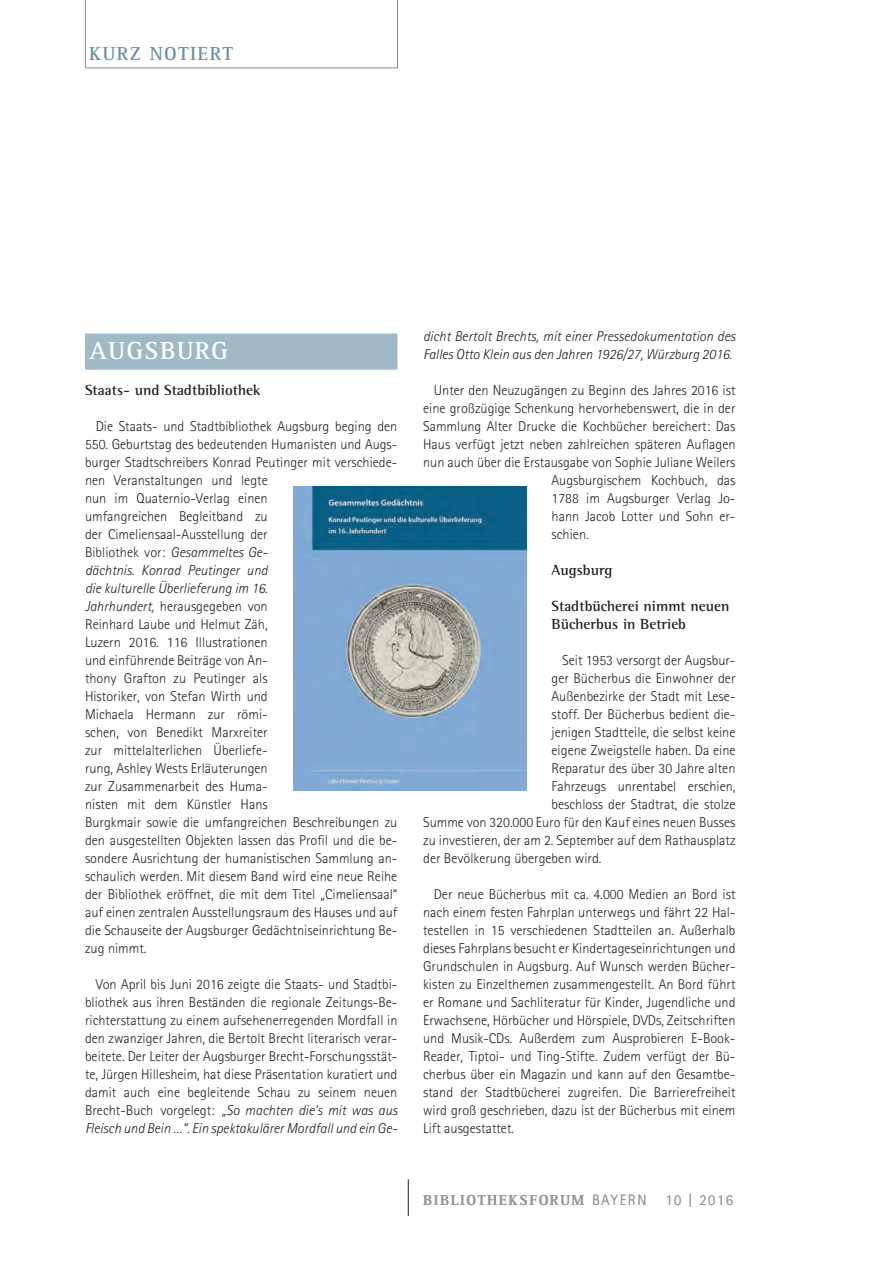
<style>
.page{position:relative;width:893px;height:1263px;background:#fff}
.page>*{position:absolute;margin:0;border:0;box-sizing:border-box;transform-origin:0 0}
.t1{font:700 25.5px "Rotis Serif Std";letter-spacing:.05em;color:#fff}
.t2{font:700 19.5px "Rotis Serif Std";letter-spacing:.075em;color:#6c91a2}
.t3{font:700 15px/18px "Rotis Semi Serif Std";color:#231f20}
.t4{font:700 15px "Rotis Serif Std";letter-spacing:.1em;color:#939598}
.t5{font:300 15px "Rotis Sans Serif Std";letter-spacing:.1em;color:#939598}
.t6{font:300 14.25px/18px "Rotis Sans Serif Std";color:#231f20;text-align:justify}
.t7{font:italic 300 14.25px/18px "Rotis Sans Serif Std";color:#231f20}
.s1{font-style:italic}
.s2{font-family:"Rotis Sans Serif Std";font-weight:300}
</style>
<div class="page">
<hr style="left:408px;top:1179px;width:1px;height:37px;background:#231f20">
<div style="left:85px;top:334px;width:312px;height:36px;background:#9fb9c6"></div>
<svg style="left:85px;top:0;width:313px;height:68px"></svg>
<img style="left:293px;top:487px;width:233px;height:304px">
<h2 class="t2" style="left:89px;top:47px;width:146px">KURZ NOTIERT</h2>
<h1 class="t1" style="left:89px;top:342px;width:140px">AUGSBURG</h1>
<p class="t3" style="left:85px;top:382px;width:177px">Staats- und Stadtbibliothek</p>
<p class="t6" style="left:85px;top:419px;width:314px;text-align:left;text-indent:11px">Die Staats- und Stadtbibliothek Augsburg beging den 550. Geburtstag des bedeutenden Humanisten und Augs&shy;burger Stadtschreibers Konrad Peutinger mit verschiede&shy;nen Veranstaltungen und legte<br>nun im Quaternio-Verlag einen<br>umfangreichen Begleitband zu<br>der Cimeliensaal-Ausstellung der<br>Bibliothek vor: <span class="s1">Gesammeltes Ge-<br>dächtnis. Konrad Peutinger und<br>die kulturelle Überlieferung im 16.<br>Jahrhundert,</span> herausgegeben von<br>Reinhard Laube und Helmut Zäh,<br>Luzern 2016. 116 Illustrationen<br>und einführende Beiträge von An-<br>thony Grafton zu Peutinger als<br>Historiker, von Stefan Wirth und<br>Michaela Hermann zur römi-<br>schen, von Benedikt Marxreiter<br>zur mittelalterlichen Überliefe-<br>rung, Ashley Wests Erläuterungen<br>zur Zusammenarbeit des Huma-<br>nisten mit dem Künstler Hans<br>Burgkmair sowie die umfangreichen Beschreibungen zu den ausgestellten Objekten lassen das Profil und die be&shy;sondere Ausrichtung der humanistischen Sammlung an&shy;schaulich werden. Mit diesem Band wird eine neue Reihe der Bibliothek eröffnet, die mit dem Titel „Cimeliensaal“ auf einen zentralen Ausstellungsraum des Hauses und auf die Schauseite der Augsburger Gedächtniseinrichtung Be&shy;zug nimmt.</p>
<p class="t6" style="left:85px;top:977px;width:314px;text-indent:11px">Von April bis Juni 2016 zeigte die Staats- und Stadtbi&shy;bliothek aus ihren Beständen die regionale Zeitungs-Be&shy;richterstattung zu einem aufsehenerregenden Mordfall in den zwanziger Jahren, die Bertolt Brecht literarisch verar&shy;beitete. Der Leiter der Augsburger Brecht-Forschungsstät&shy;te, Jürgen Hillesheim, hat diese Präsentation kuratiert und damit auch eine begleitende Schau zu seinem neuen Brecht-Buch vorgelegt: <span class="s1">„So machten die’s mit was aus Fleisch und Bein …“. Ein spektakulärer Mordfall und ein Ge-</span></p>
<p class="t7" style="left:423px;top:329px;width:314px">dicht Bertolt Brechts, mit einer Pressedokumentation des<br>Falles Otto Klein aus den Jahren 1926/27, Würzburg 2016.</p>
<p class="t6" style="left:434px;top:383px;width:303px">Unter den Neuzugängen zu Beginn des Jahres 2016 ist</p>
<p class="t6" style="left:423px;top:401px;width:314px">eine großzügige Schenkung hervorhebenswert, die in der</p>
<p class="t6" style="left:423px;top:419px;width:314px">Sammlung Alter Drucke die Kochbücher bereichert: Das</p>
<p class="t6" style="left:423px;top:437px;width:314px">Haus verfügt jetzt neben zahlreichen späteren Auflagen</p>
<p class="t6" style="left:423px;top:455px;width:314px">nun auch über die Erstausgabe von Sophie Juliane Weilers</p>
<p class="t6" style="left:552px;top:473px;width:185px">Augsburgischem Kochbuch, das</p>
<p class="t6" style="left:552px;top:491px;width:185px">1788 im Augsburger Verlag Jo-</p>
<p class="t6" style="left:552px;top:509px;width:185px">hann Jacob Lotter und Sohn er-</p>
<p class="t6" style="left:552px;top:527px;width:39px">schien.</p>
<p class="t3" style="left:552px;top:562px;width:63px">Augsburg</p>
<p class="t3" style="left:552px;top:598px;width:179px">Stadtbücherei nimmt neuen<br>Bücherbus in Betrieb</p>
<p class="t6" style="left:562px;top:653px;width:175px">Seit 1953 versorgt der Augsbur-</p>
<p class="t6" style="left:552px;top:671px;width:185px">ger Bücherbus die Einwohner der</p>
<p class="t6" style="left:552px;top:689px;width:185px">Außenbezirke der Stadt mit Lese-</p>
<p class="t6" style="left:552px;top:707px;width:185px">stoff. Der Bücherbus bedient die-</p>
<p class="t6" style="left:552px;top:725px;width:185px">jenigen Stadtteile, die selbst keine</p>
<p class="t6" style="left:552px;top:743px;width:185px">eigene Zweigstelle haben. Da eine</p>
<p class="t6" style="left:552px;top:761px;width:185px">Reparatur des über 30 Jahre alten</p>
<p class="t6" style="left:552px;top:779px;width:185px">Fahrzeugs unrentabel erschien,</p>
<p class="t6" style="left:552px;top:797px;width:185px">beschloss der Stadtrat, die stolze</p>
<p class="t6" style="left:423px;top:815px;width:314px">Summe von 320.000 Euro für den Kauf eines neuen Busses</p>
<p class="t6" style="left:423px;top:833px;width:314px">zu investieren, der am 2. September auf dem Rathausplatz</p>
<p class="t6" style="left:423px;top:851px;width:180px">der Bevölkerung übergeben wird.</p>
<p class="t6" style="left:423px;top:887px;width:314px;text-indent:11px">Der neue Bücherbus mit ca. 4.000 Medien an Bord ist nach einem festen Fahrplan unterwegs und fährt 22 Hal&shy;testellen in 15 verschiedenen Stadtteilen an. Außerhalb dieses Fahrplans besucht er Kindertageseinrichtungen und Grundschulen in Augsburg. Auf Wunsch werden Bücher&shy;kisten zu Einzelthemen zusammengestellt. An Bord führt er Romane und Sachliteratur für Kinder, Jugendliche und Erwachsene, Hörbücher und Hörspiele, DVDs, Zeitschriften und Musik-CDs. Außerdem zum Ausprobieren E-Book-Reader, Tiptoi- und Ting-Stifte. Zudem verfügt der Bü&shy;cherbus über ein Magazin und kann auf den Gesamtbe&shy;stand der Stadtbücherei zugreifen. Die Barrierefreiheit wird groß geschrieben, dazu ist der Bücherbus mit einem Lift ausgestattet.</p>
<p class="t4" style="left:423px;top:1195px;width:225px">BIBLIOTHEKSFORUM <span class="s2">BAYERN</span></p>
<p class="t5" style="left:665px;top:1195px;width:69px">10 | 2016</p>
</div>
